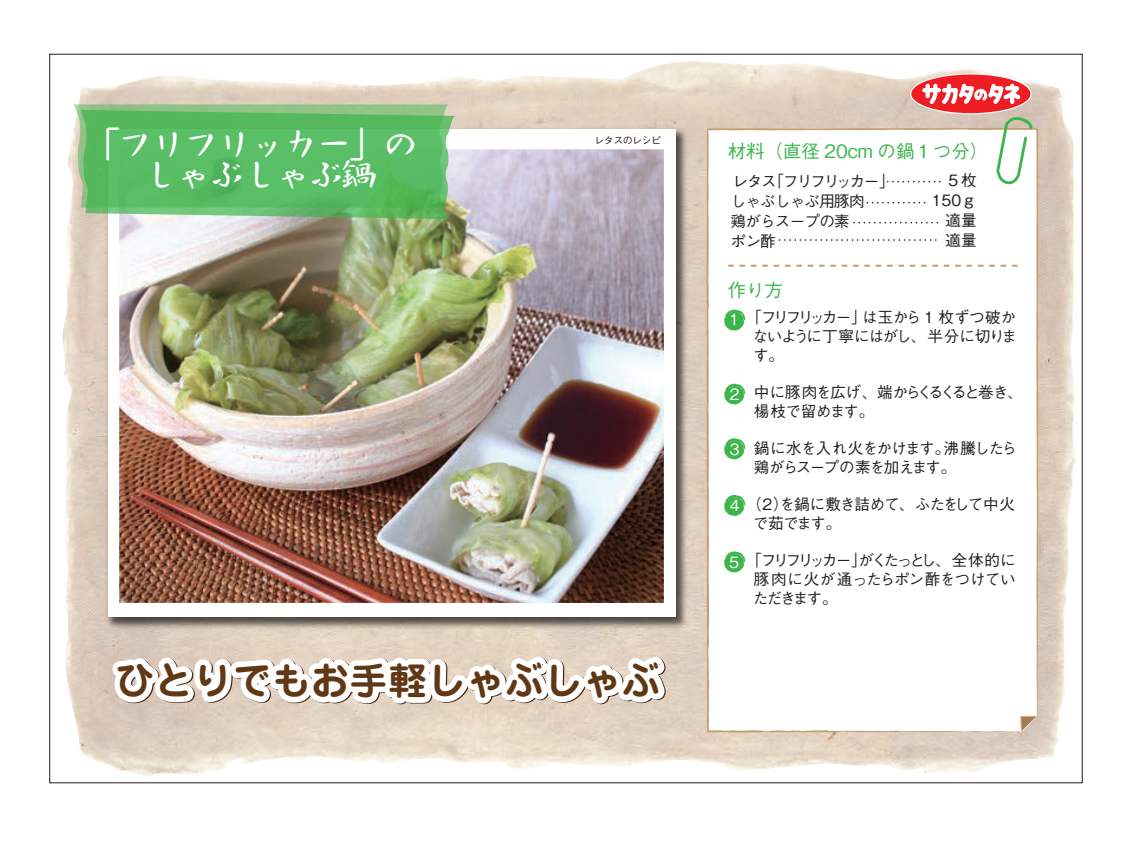
<style>
.page{position:relative;width:1146px;height:842px;background:#fff}
.page>*{position:absolute;margin:0;border:0;box-sizing:border-box;transform-origin:0 0}
.t1{font:700 38px "Jun 501 Pro";letter-spacing:.025em;color:#41210f}
.t2{font:36.8px/31.2px "Nachin Std";letter-spacing:-.1em;color:#fff;text-align:center}
.t3{font:500 18.4px "Gothic BBB Pro";color:#3cb54b}
.t4{font:500 15.6px/18.8px "Gothic BBB Pro";letter-spacing:-.065em;color:#231f20}
.t5{font:500 15.6px "Gothic BBB Pro";letter-spacing:-.125em;color:#231f20}
.t6{font:500 15.6px/20px "Gothic BBB Pro";color:#231f20;text-align:right}
.t7{font:500 15.6px "Gothic BBB Pro";color:#fff}
.t8{font:500 10px "Gothic BBB Pro";letter-spacing:-.05em;color:#231f20}
.s1{color:#fff}
</style>
<div class="page">
<img style="left:62px;top:73px;width:1004px;height:700px">
<img style="left:103px;top:125px;width:588px;height:508px">
<div style="left:108px;top:129px;width:567px;height:488px;background:#fff"></div>
<svg style="left:705px;top:128px;width:335px;height:606px"></svg>
<svg style="left:1019px;top:716px;width:18px;height:16px"></svg>
<img style="left:119px;top:149px;width:544px;height:316px">
<svg style="left:80px;top:110px;width:375px;height:109px;background:#93c692"></svg>
<svg style="left:73px;top:104px;width:375px;height:104px;background:#60bd68"></svg>
<svg style="left:724px;top:310px;width:21px;height:21px"></svg>
<svg style="left:728px;top:265px;width:293px;height:2px"></svg>
<img style="left:107px;top:465px;width:564px;height:319px">
<svg style="left:738px;top:366px;width:7px;height:7px"></svg>
<svg style="left:728px;top:359px;width:3px;height:4px"></svg>
<svg style="left:724px;top:383px;width:21px;height:36px"></svg>
<svg style="left:724px;top:438px;width:21px;height:30px"></svg>
<svg style="left:724px;top:551px;width:21px;height:21px"></svg>
<svg style="left:724px;top:495px;width:21px;height:23px"></svg>
<svg style="left:867px;top:73px;width:167px;height:131px"></svg>
<svg style="left:853px;top:222px;width:88px;height:1px"></svg>
<svg style="left:779px;top:239px;width:157px;height:2px"></svg>
<h2 class="t2" style="left:83px;top:127px;width:337px">「フリフリッカー」の　しゃぶしゃぶ鍋</h2>
<p class="t8" style="left:594px;top:132px;width:68px">レタスのレシピ</p>
<h1 class="t1" style="left:117px;top:651px;width:545px">ひとりでもお手軽しゃぶしゃぶ</h1>
<p class="t3" style="left:727px;top:137px;width:262px">材料（直径 20cm の鍋１つ分）</p>
<p class="t4" style="left:730px;top:189px;width:136px;line-height:20px">しゃぶしゃぶ用豚肉鶏がらスープの素ポン酢</p>
<p class="t6" style="left:931px;top:168px;width:47px">５枚<br>150ｇ適量適量</p>
<p class="t5" style="left:732px;top:168px;width:164px">レタス「フリフリッカー」</p>
<p class="t3" style="left:727px;top:275px;width:57px">作り方</p>
<p class="t7" style="left:726px;top:307px;width:17px">１</p>
<p class="t7" style="left:726px;top:382px;width:17px">２</p>
<p class="t7" style="left:726px;top:436px;width:17px">３</p>
<p class="t4" style="left:752px;top:306px;width:266px;text-align:justify;text-indent:-7px">「フリフリッカー」は玉から 1 枚ずつ破かないように丁寧にはがし、半分に切ります。</p>
<p class="t4" style="left:753px;top:381px;width:270px">中に豚肉を広げ、端からくるくると巻き、楊枝で留めます。</p>
<p class="t4" style="left:753px;top:437px;width:265px">鍋に水を入れ火をかけます。沸騰したら鶏がらスープの素を加えます。</p>
<p class="t4" style="left:726px;top:493px;width:290px"><span class="s1">４</span>（2）を鍋に敷き詰めて、ふたをして中火</p>
<p class="t7" style="left:729px;top:549px;width:11px">5</p>
<p class="t4" style="left:752px;top:512px;width:90px">で茹でます。</p>
<p class="t4" style="left:752px;top:549px;width:265px;text-align:justify;text-indent:-7px">「フリフリッカー」がくたっとし、全体的に豚肉に火が通ったらポン酢をつけていただきます。</p>
</div>
